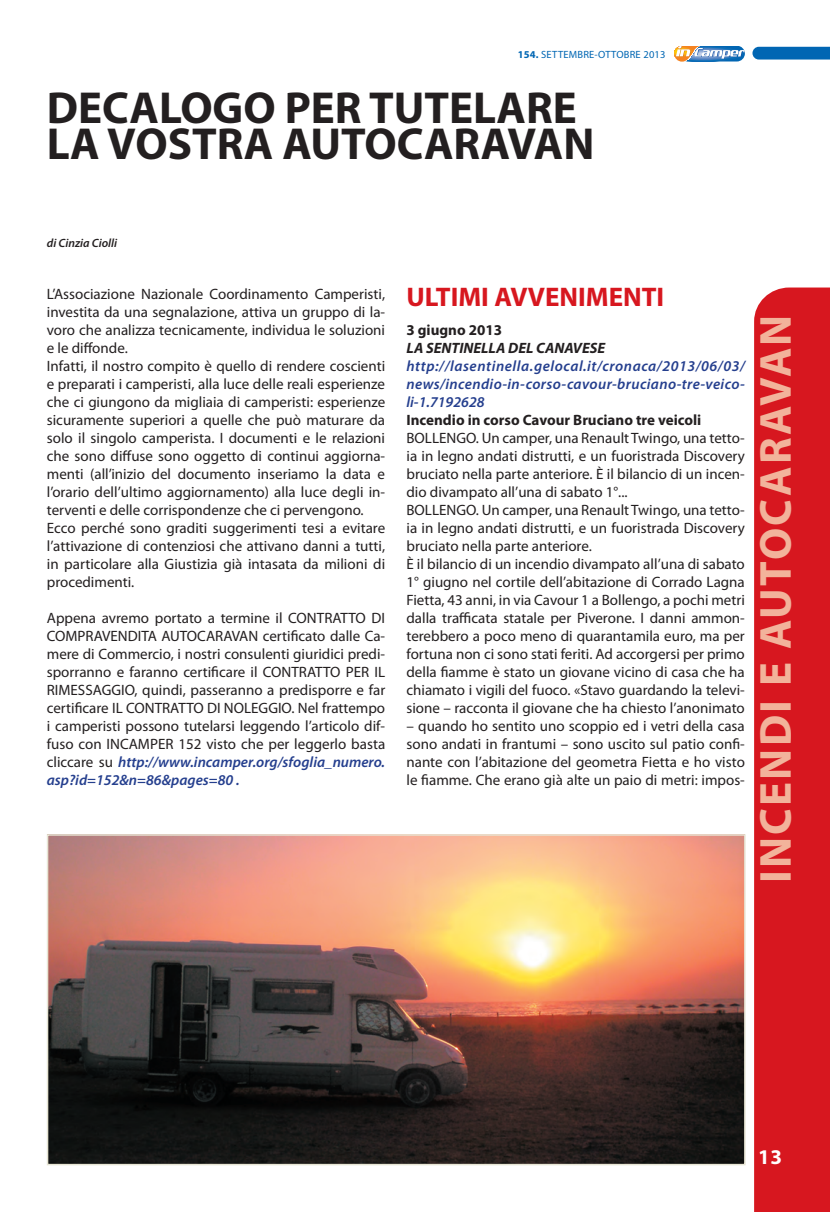
<style>
.page{position:relative;width:830px;height:1212px;background:#fff}
.page>*{position:absolute;margin:0;border:0;box-sizing:border-box;transform-origin:0 0}
.Normale{font:700 45px "Myriad Pro";color:#231f20}
.t1{font:700 45px "Myriad Pro";letter-spacing:.05em;color:#f2b39b}
.Normale-2{font:700 27px "Myriad Pro";color:#d7171f}
.t2{font:700 21px "Myriad Pro";color:#fff}
.Normale-3{font:15px/18px "Myriad Pro";color:#231f20;text-align:justify}
.Normale__Web{font:15px/18px "Myriad Pro";color:#231f20;text-align:justify}
.Normale-4{font:italic 600 15px/18px "Myriad Pro";letter-spacing:.025em;color:#253f8e;text-align:justify}
.Normale-5{font:700 15px "Myriad Pro";color:#231f20}
.Normale-6{font:italic 700 15px "Myriad Pro";color:#231f20}
.Normale-7{font:italic 600 12px "Myriad Pro";color:#231f20}
.t3{font:10.5px "Myriad Pro";letter-spacing:.02em;color:#0166b3}
.s1{font-weight:700}
.s2{font-weight:600;font-style:italic;color:#253f8e}
</style>
<div class="page">
<svg style="left:674px;top:46px;width:70px;height:16px"></svg>
<svg style="left:752px;top:47px;width:77px;height:13px"></svg>
<div style="left:754px;top:287px;width:75px;height:925px;background:#d7171f"></div>
<img style="left:50px;top:837px;width:692px;height:325px">
<div style="left:47px;top:834px;width:698px;height:331px;border:2px solid #e7e5d4"></div>
<p class="t3" style="left:517px;top:48px;width:149px"><span class="s1">154.</span> SETTEMBRE-OTTOBRE 2013</p>
<p class="Normale" style="left:47px;top:79px;width:531px">DECALOGO PER TUTELARE</p>
<p class="Normale" style="left:47px;top:115px;width:549px">LA VOSTRA AUTOCARAVAN</p>
<p class="Normale-7" style="left:47px;top:235px;width:72px">di Cinzia Ciolli</p>
<p class="Normale-3" style="left:47px;top:285px;width:340px">L’Associazione Nazionale Coordinamento Camperisti, investita da una segnalazione, attiva un gruppo di la&shy;voro che analizza tecnicamente, individua le soluzioni e le diffonde.</p>
<p class="Normale-3" style="left:47px;top:357px;width:340px">Infatti, il nostro compito è quello di rendere coscienti e preparati i camperisti, alla luce delle reali esperienze che ci giungono da migliaia di camperisti: esperienze sicuramente superiori a quelle che può maturare da solo il singolo camperista. I documenti e le relazioni che sono diffuse sono oggetto di continui aggiorna&shy;menti (all’inizio del documento inseriamo la data e l’orario dell’ultimo aggiornamento) alla luce degli in&shy;terventi e delle corrispondenze che ci pervengono.</p>
<p class="Normale-3" style="left:47px;top:519px;width:340px">Ecco perché sono graditi suggerimenti tesi a evitare l’attivazione di contenziosi che attivano danni a tutti, in particolare alla Giustizia già intasata da milioni di procedimenti.</p>
<p class="Normale-3" style="left:47px;top:609px;width:340px">Appena avremo portato a termine il CONTRATTO DI COMPRAVENDITA AUTOCARAVAN certificato dalle Ca&shy;mere di Commercio, i nostri consulenti giuridici predi&shy;sporranno e faranno certificare il CONTRATTO PER IL RIMESSAGGIO, quindi, passeranno a predisporre e far certificare IL CONTRATTO DI NOLEGGIO. Nel frattempo i camperisti possono tutelarsi leggendo l’articolo dif&shy;fuso con INCAMPER 152 visto che per leggerlo basta cliccare su <span class="s2">http://www.incamper.org/sfoglia_numero. asp?id=152&amp;n=86&amp;pages=80 .</span></p>
<p class="Normale-2" style="left:406px;top:279px;width:259px">ULTIMI AVVENIMENTI</p>
<p class="Normale-5" style="left:406px;top:320px;width:97px">3 giugno 2013</p>
<p class="Normale-6" style="left:406px;top:339px;width:200px">LA SENTINELLA DEL CANAVESE</p>
<p class="Normale-4" style="left:406px;top:356px;width:340px">http://lasentinella.gelocal.it/cronaca/2013/06/03/ news/incendio-in-corso-cavour-bruciano-tre-veico&shy;li-1.7192628</p>
<p class="Normale-5" style="left:406px;top:410px;width:296px">Incendio in corso Cavour Bruciano tre veicoli</p>
<p class="Normale-3" style="left:406px;top:429px;width:340px">BOLLENGO. Un camper, una Renault Twingo, una tetto&shy;ia in legno andati distrutti, e un fuoristrada Discovery bruciato nella parte anteriore. È il bilancio di un incen&shy;dio divampato all’una di sabato 1°...</p>
<p class="Normale__Web" style="left:406px;top:501px;width:340px">BOLLENGO. Un camper, una Renault Twingo, una tetto&shy;ia in legno andati distrutti, e un fuoristrada Discovery bruciato nella parte anteriore.</p>
<p class="Normale__Web" style="left:406px;top:555px;width:340px">È il bilancio di un incendio divampato all’una di sabato 1° giugno nel cortile dell’abitazione di Corrado Lagna Fietta, 43 anni, in via Cavour 1 a Bollengo, a pochi metri dalla trafficata statale per Piverone. I danni ammon&shy;terebbero a poco meno di quarantamila euro, ma per fortuna non ci sono stati feriti. Ad accorgersi per primo della fiamme è stato un giovane vicino di casa che ha chiamato i vigili del fuoco. «Stavo guardando la televi&shy;sione – racconta il giovane che ha chiesto l’anonimato</p>
<p class="Normale__Web" style="left:406px;top:717px;width:340px">– quando ho sentito uno scoppio ed i vetri della casa sono andati in frantumi – sono uscito sul patio confi&shy;nante con l’abitazione del geometra Fietta e ho visto le fiamme. Che erano già alte un paio di metri: impos-</p>
<h1 class="t1" style="left:746px;top:883px;width:570px;rotate:-90deg">INCENDI E AUTOCARAVAN</h1>
<p class="t2" style="left:762px;top:1140px;width:25px">13</p>
<p class="t2" style="left:757px;top:1143px;width:25px">13</p>
<p class="t2" style="left:761px;top:1145px;width:25px">13</p>
</div>
